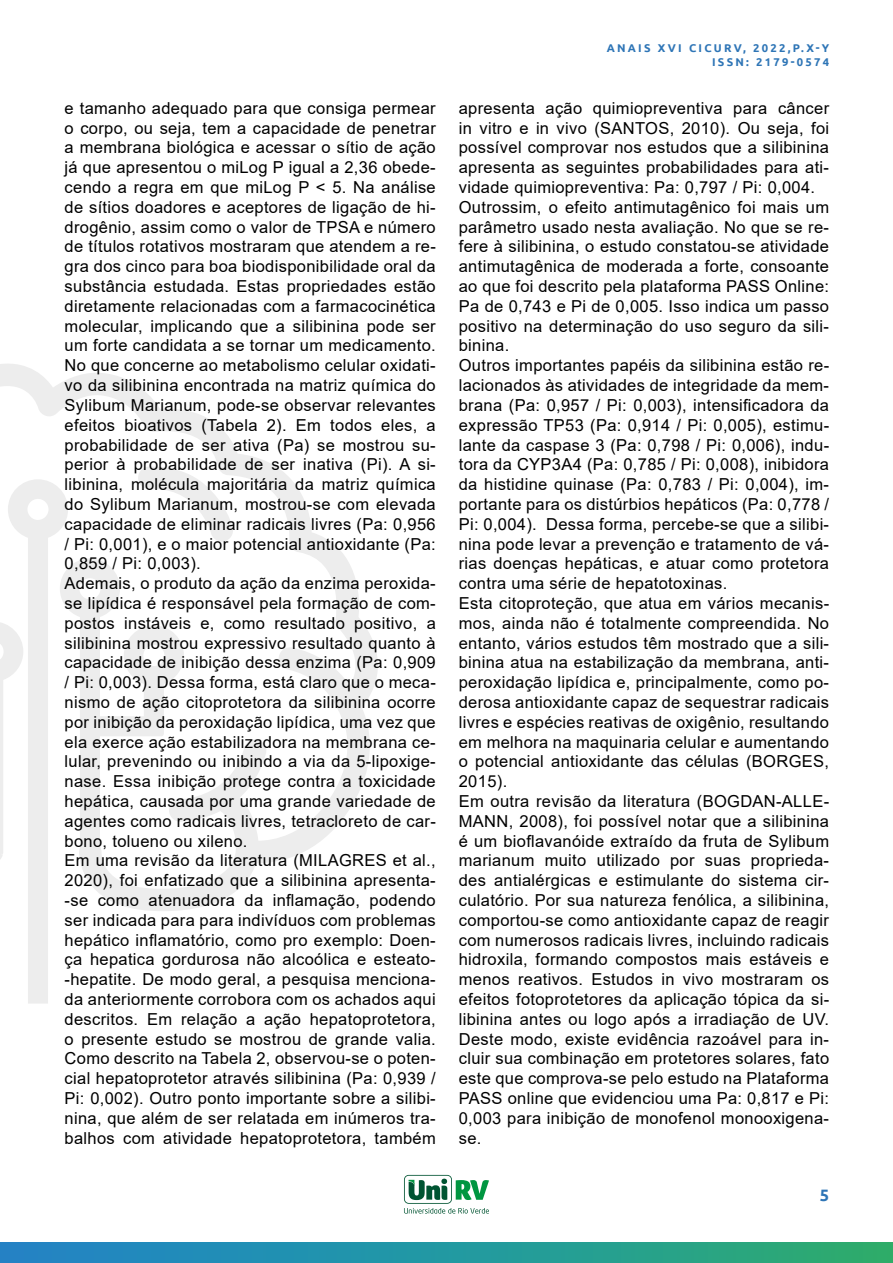
<style>
.page{position:relative;width:893px;height:1263px;background:#fff}
.page>*{position:absolute;margin:0;border:0;box-sizing:border-box;transform-origin:0 0}
.t1{font:16.5px/19.8px "Arial";letter-spacing:.02em;color:#000}
.t2{font:700 16.5px "Ubuntu";color:#2e75b6}
.t3{font:700 11.25px/13.5px "Ubuntu";letter-spacing:.2em;color:#2e75b6;text-align:right}
</style>
<div class="page">
<div style="left:28px;top:911px;width:20px;height:92px;background:#ededed"></div>
<svg style="left:0;top:364px;width:378px;height:547px"></svg>
<svg style="left:138px;top:464px;width:95px;height:78px"></svg>
<div style="left:0;top:1242px;width:893px;height:21px;background:linear-gradient(to right,#1f83cd,#2bad70)"></div>
<svg style="left:404px;top:1175px;width:85px;height:38px"></svg>
<p class="t3" style="left:607px;top:41px;width:224px">ANAIS XVI CICURV, 2022,P.X-Y<br>ISSN: 2179-0574</p>
<p class="t1" style="left:65px;top:98px;width:373px">e tamanho adequado para que consiga permear o corpo, ou seja, tem a capacidade de penetrar a membrana biológica e acessar o sítio de ação já que apresentou o miLog P igual a 2,36 obede&shy;cendo a regra em que miLog P &lt; 5. Na análise de sítios doadores e aceptores de ligação de hi&shy;drogênio, assim como o valor de TPSA e número de títulos rotativos mostraram que atendem a re&shy;gra dos cinco para boa biodisponibilidade oral da substância estudada. Estas propriedades estão diretamente relacionadas com a farmacocinética molecular, implicando que a silibinina pode ser um forte candidata a se tornar um medicamento.<br>No que concerne ao metabolismo celular oxidati&shy;vo da silibinina encontrada na matriz química do Sylibum Marianum, pode-se observar relevantes efeitos bioativos (Tabela 2). Em todos eles, a probabilidade de ser ativa (Pa) se mostrou su&shy;perior à probabilidade de ser inativa (Pi). A si&shy;libinina, molécula majoritária da matriz química do Sylibum Marianum, mostrou-se com elevada capacidade de eliminar radicais livres (Pa: 0,956 / Pi: 0,001), e o maior potencial antioxidante (Pa:<br>0,859 / Pi: 0,003).<br>Ademais, o produto da ação da enzima peroxida&shy;se lipídica é responsável pela formação de com&shy;postos instáveis e, como resultado positivo, a silibinina mostrou expressivo resultado quanto à capacidade de inibição dessa enzima (Pa: 0,909 / Pi: 0,003). Dessa forma, está claro que o meca&shy;nismo de ação citoprotetora da silibinina ocorre por inibição da peroxidação lipídica, uma vez que ela exerce ação estabilizadora na membrana ce&shy;lular, prevenindo ou inibindo a via da 5-lipoxige&shy;nase. Essa inibição protege contra a toxicidade hepática, causada por uma grande variedade de agentes como radicais livres, tetracloreto de car&shy;bono, tolueno ou xileno.<br>Em uma revisão da literatura (MILAGRES et al., 2020), foi enfatizado que a silibinina apresenta--se como atenuadora da inflamação, podendo ser indicada para para indivíduos com problemas hepático inflamatório, como pro exemplo: Doen&shy;ça hepatica gordurosa não alcoólica e esteato--hepatite. De modo geral, a pesquisa menciona&shy;da anteriormente corrobora com os achados aqui descritos. Em relação a ação hepatoprotetora, o presente estudo se mostrou de grande valia.<br>Como descrito na Tabela 2, observou-se o poten&shy;cial hepatoprotetor através silibinina (Pa: 0,939 / Pi: 0,002). Outro ponto importante sobre a silibi&shy;nina, que além de ser relatada em inúmeros tra&shy;balhos com atividade hepatoprotetora, também</p>
<p class="t1" style="left:459px;top:98px;width:372px">apresenta ação quimiopreventiva para câncer in vitro e in vivo (SANTOS, 2010). Ou seja, foi possível comprovar nos estudos que a silibinina apresenta as seguintes probabilidades para ati&shy;vidade quimiopreventiva: Pa: 0,797 / Pi: 0,004.<br>Outrossim, o efeito antimutagênico foi mais um parâmetro usado nesta avaliação. No que se re&shy;fere à silibinina, o estudo constatou-se atividade antimutagênica de moderada a forte, consoante ao que foi descrito pela plataforma PASS Online:<br>Pa de 0,743 e Pi de 0,005. Isso indica um passo positivo na determinação do uso seguro da sili&shy;binina.<br>Outros importantes papéis da silibinina estão re&shy;lacionados às atividades de integridade da mem&shy;brana (Pa: 0,957 / Pi: 0,003), intensificadora da expressão TP53 (Pa: 0,914 / Pi: 0,005), estimu&shy;lante da caspase 3 (Pa: 0,798 / Pi: 0,006), indu&shy;tora da CYP3A4 (Pa: 0,785 / Pi: 0,008), inibidora da histidine quinase (Pa: 0,783 / Pi: 0,004), im&shy;portante para os distúrbios hepáticos (Pa: 0,778 / Pi: 0,004). Dessa forma, percebe-se que a silibi&shy;nina pode levar a prevenção e tratamento de vá&shy;rias doenças hepáticas, e atuar como protetora contra uma série de hepatotoxinas.<br>Esta citoproteção, que atua em vários mecanis&shy;mos, ainda não é totalmente compreendida. No entanto, vários estudos têm mostrado que a sili&shy;binina atua na estabilização da membrana, anti&shy;peroxidação lipídica e, principalmente, como po&shy;derosa antioxidante capaz de sequestrar radicais livres e espécies reativas de oxigênio, resultando em melhora na maquinaria celular e aumentando o potencial antioxidante das células (BORGES, 2015).<br>Em outra revisão da literatura (BOGDAN-ALLE-MANN, 2008), foi possível notar que a silibinina é um bioflavanóide extraído da fruta de Sylibum marianum muito utilizado por suas proprieda&shy;des antialérgicas e estimulante do sistema cir&shy;culatório. Por sua natureza fenólica, a silibinina, comportou-se como antioxidante capaz de reagir com numerosos radicais livres, incluindo radicais hidroxila, formando compostos mais estáveis e menos reativos. Estudos in vivo mostraram os efeitos fotoprotetores da aplicação tópica da si&shy;libinina antes ou logo após a irradiação de UV.<br>Deste modo, existe evidência razoável para in&shy;cluir sua combinação em protetores solares, fato este que comprova-se pelo estudo na Plataforma PASS online que evidenciou uma Pa: 0,817 e Pi:<br>0,003 para inibição de monofenol monooxigena&shy;se.</p>
<p class="t2" style="left:820px;top:1185px;width:11px">5</p>
</div>
